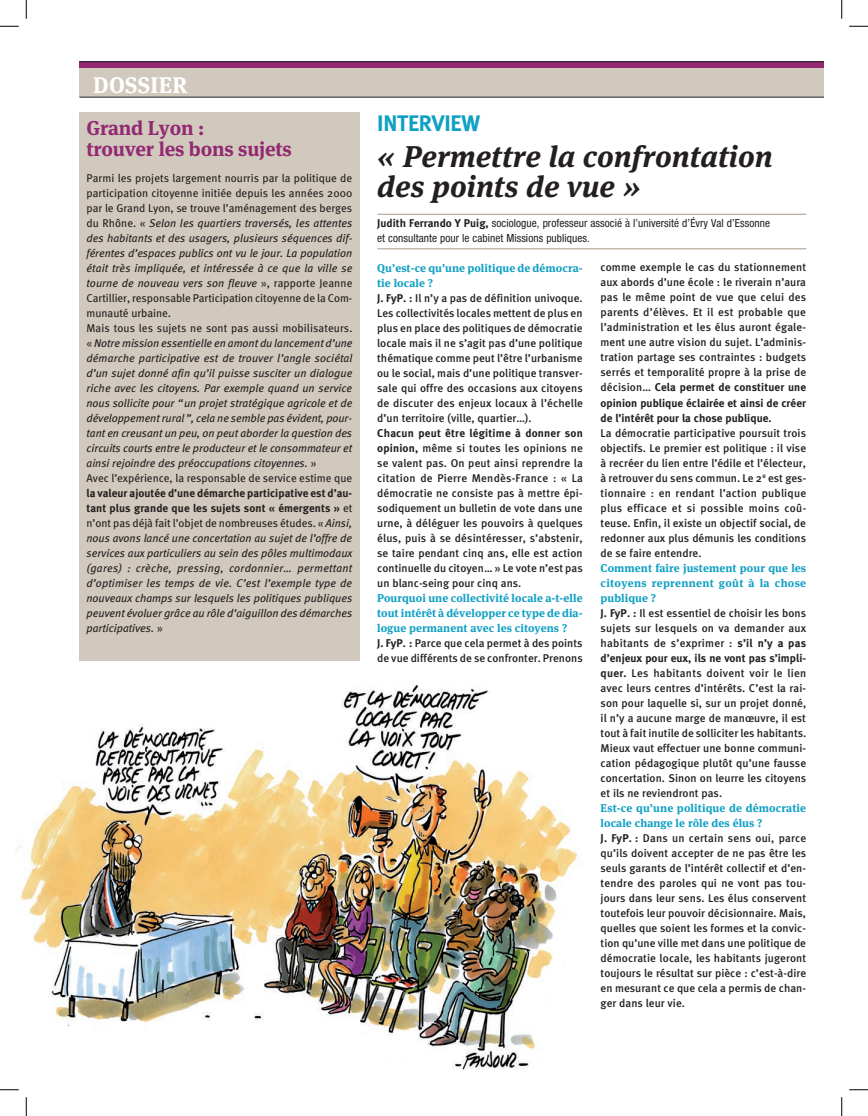
<style>
.page{position:relative;width:868px;height:1116px;background:#fff}
.page>*{position:absolute;margin:0;border:0;box-sizing:border-box;transform-origin:0 0}
.t1{font:italic 700 30px/30px "Meta Serif OT";letter-spacing:.005em;color:#231f20}
.t2{font:22.5px "Meta Bold LF";letter-spacing:-.01em;color:#10a0c4}
.t3{font:700 22.5px "Meta Serif OT";letter-spacing:.015em;color:#fff}
.t4{font:700 20px/21.2px "Meta Serif OT";color:#932972}
.t5{font:500 11.25px/15px "Meta";letter-spacing:.005em;color:#231f20;text-align:justify}
.t6{font:italic 11.25px/15px "Meta";color:#231f20}
.t7{font:700 11.25px/15px "Meta Serif OT";letter-spacing:.005em;color:#10a0c4}
.t8{font:condensed 11.25px/15px "Helvetica Neue";letter-spacing:.005em;color:#231f20}
.s1{font-style:normal}
.s2{font-weight:700;font-style:normal}
.s3{font-family:"Meta";font-weight:700;font-stretch:normal}
.s4{font-weight:700}
</style>
<div class="page">
<hr style="left:377px;top:214px;width:429px;height:1px;background:#a79989">
<hr style="left:377px;top:248px;width:429px;height:1px;background:#a79989">
<div style="left:79px;top:62px;width:744px;height:7px;background:#932972"></div>
<div style="left:79px;top:69px;width:744px;height:28px;background:#d1c9bd"></div>
<hr style="left:79px;top:61px;width:744px;height:1px;background:#231f20">
<hr style="left:79px;top:97px;width:744px;height:1px;background:#231f20">
<div style="left:79px;top:112px;width:280px;height:549px;background:#d1c9bd"></div>
<img style="left:18px;top:685px;width:560px;height:385px">
<svg style="left:0;top:25px;width:19px;height:2px"></svg>
<svg style="left:849px;top:25px;width:18px;height:2px"></svg>
<svg style="left:0;top:1089px;width:19px;height:1px"></svg>
<svg style="left:849px;top:1089px;width:18px;height:1px"></svg>
<svg style="left:25px;top:0;width:2px;height:19px"></svg>
<svg style="left:25px;top:1097px;width:2px;height:18px"></svg>
<svg style="left:841px;top:0;width:1px;height:19px"></svg>
<svg style="left:841px;top:1097px;width:1px;height:18px"></svg>
<h2 class="t3" style="left:93px;top:72px;width:96px">dossier</h2>
<h3 class="t4" style="left:86px;top:118px;width:207px">Grand Lyon :<br>trouver les bons sujets</h3>
<p class="t6" style="left:86px;top:170px;width:267px"><span class="s1">Parmi les projets largement nourris par la politique de participation citoyenne initiée depuis les années 2000 par le Grand Lyon, se trouve l’aménagement des berges du Rhône. «</span> Selon les quartiers traversés, les attentes des habitants et des usagers, plusieurs séquences dif&shy;férentes d’espaces publics ont vu le jour. La population était très impliquée, et intéressée à ce que la ville se tourne de nouveau vers son fleuve <span class="s1">», rapporte Jeanne Cartillier, responsable Participation citoyenne de la Com&shy;munauté urbaine.<br>Mais tous les sujets ne sont pas aussi mobilisateurs. «</span> Notre mission essentielle en amont du lancement d’une démarche participative est de trouver l’angle sociétal d’un sujet donné afin qu’il puisse susciter un dialogue riche avec les citoyens. Par exemple quand un service nous sollicite pour “un projet stratégique agricole et de développement rural ”, cela ne semble pas évident, pour&shy;tant en creusant un peu, on peut aborder la question des circuits courts entre le producteur et le consommateur et ainsi rejoindre des préoccupations citoyennes. <span class="s1">»<br>Avec l’expérience, la responsable de service estime que</span></p>
<p class="t6" style="left:86px;top:485px;width:267px;text-align:justify"><span class="s2">la valeur ajoutée d’une démarche participative est d’au&shy;tant plus grande que les sujets sont « émergents »</span> <span class="s1">et n’ont pas déjà fait l’objet de nombreuses études. «</span> Ainsi, nous avons lancé une concertation au sujet de l’offre de services aux particuliers au sein des pôles multimodaux (gares) : crèche, pressing, cordonnier… permettant d’optimiser les temps de vie. C’est l’exemple type de nouveaux champs sur lesquels les politiques publiques peuvent évoluer grâce au rôle d’aiguillon des démarches participatives. <span class="s1">»</span></p>
<h2 class="t2" style="left:377px;top:110px;width:104px">INTERVIEW</h2>
<h1 class="t1" style="left:377px;top:142px;width:396px">« Permettre la confrontation des points de vue »</h1>
<p class="t8" style="left:377px;top:215px;width:394px"><span class="s3">Judith Ferrando Y Puig,</span> sociologue, professeur associé à l’université d’Évry Val d’Essonne et consultante pour le cabinet Missions publiques.</p>
<p class="t7" style="left:377px;top:260px;width:207px">Qu’est-ce qu’une politique de démocra&shy;tie locale ?</p>
<p class="t5" style="left:377px;top:290px;width:207px"><span class="s4">J. FyP. :</span> Il n’y a pas de définition univoque.<br>Les collectivités locales mettent de plus en plus en place des politiques de démocratie locale mais il ne s’agit pas d’une politique thématique comme peut l’être l’urbanisme ou le social, mais d’une politique transver&shy;sale qui offre des occasions aux citoyens de discuter des enjeux locaux à l’échelle d’un territoire (ville, quartier…).</p>
<p class="t5" style="left:377px;top:425px;width:207px"><span class="s4">Chacun peut être légitime à donner son opinion,</span> même si toutes les opinions ne se valent pas. On peut ainsi reprendre la citation de Pierre Mendès-France : « La démocratie ne consiste pas à mettre épi&shy;sodiquement un bulletin de vote dans une urne, à déléguer les pouvoirs à quelques élus, puis à se désintéresser, s’abstenir, se taire pendant cinq ans, elle est action continuelle du citoyen… » Le vote n’est pas un blanc-seing pour cinq ans.</p>
<p class="t7" style="left:377px;top:590px;width:207px;text-align:justify">Pourquoi une collectivité locale a-t-elle tout intérêt à développer ce type de dia&shy;logue permanent avec les citoyens ?</p>
<p class="t5" style="left:377px;top:635px;width:207px"><span class="s4">J. FyP. :</span> Parce que cela permet à des points de vue différents de se confronter. Prenons</p>
<p class="t5" style="left:600px;top:260px;width:207px">comme exemple le cas du stationnement aux abords d’une école : le riverain n’aura pas le même point de vue que celui des parents d’élèves. Et il est probable que l’administration et les élus auront égale&shy;ment une autre vision du sujet. L’adminis&shy;tration partage ses contraintes : budgets serrés et temporalité propre à la prise de décision… <span class="s4">Cela permet de constituer une opinion publique éclairée et ainsi de créer de l’intérêt pour la chose publique.</span></p>
<p class="t5" style="left:600px;top:425px;width:207px">La démocratie participative poursuit trois objectifs. Le premier est politique : il vise à recréer du lien entre l’édile et l’électeur, à retrouver du sens commun. Le 2<sup>e</sup> est ges&shy;tionnaire : en rendant l’action publique plus efficace et si possible moins coû&shy;teuse. Enfin, il existe un objectif social, de redonner aux plus démunis les conditions de se faire entendre.</p>
<p class="t7" style="left:600px;top:560px;width:207px;text-align:justify">Comment faire justement pour que les citoyens reprennent goût à la chose publique ?</p>
<p class="t5" style="left:600px;top:605px;width:207px"><span class="s4">J. FyP. :</span> Il est essentiel de choisir les bons sujets sur lesquels on va demander aux habitants de s’exprimer : <span class="s4">s’il n’y a pas d’enjeux pour eux, ils ne vont pas s’impli&shy;quer.</span> Les habitants doivent voir le lien avec leurs centres d’intérêts. C’est la rai&shy;son pour laquelle si, sur un projet donné, il n’y a aucune marge de manœuvre, il est tout à fait inutile de solliciter les habitants.<br>Mieux vaut effectuer une bonne communi&shy;cation pédagogique plutôt qu’une fausse concertation. Sinon on leurre les citoyens et ils ne reviendront pas.</p>
<p class="t7" style="left:600px;top:800px;width:207px">Est-ce qu’une politique de démocratie locale change le rôle des élus ?</p>
<p class="t5" style="left:600px;top:830px;width:207px"><span class="s4">J. FyP. :</span> Dans un certain sens oui, parce qu’ils doivent accepter de ne pas être les seuls garants de l’intérêt collectif et d’en&shy;tendre des paroles qui ne vont pas tou&shy;jours dans leur sens. Les élus conservent toutefois leur pouvoir décisionnaire. Mais, quelles que soient les formes et la convic&shy;tion qu’une ville met dans une politique de démocratie locale, les habitants jugeront toujours le résultat sur pièce : c’est-à-dire en mesurant ce que cela a permis de chan&shy;ger dans leur vie.</p>
</div>
